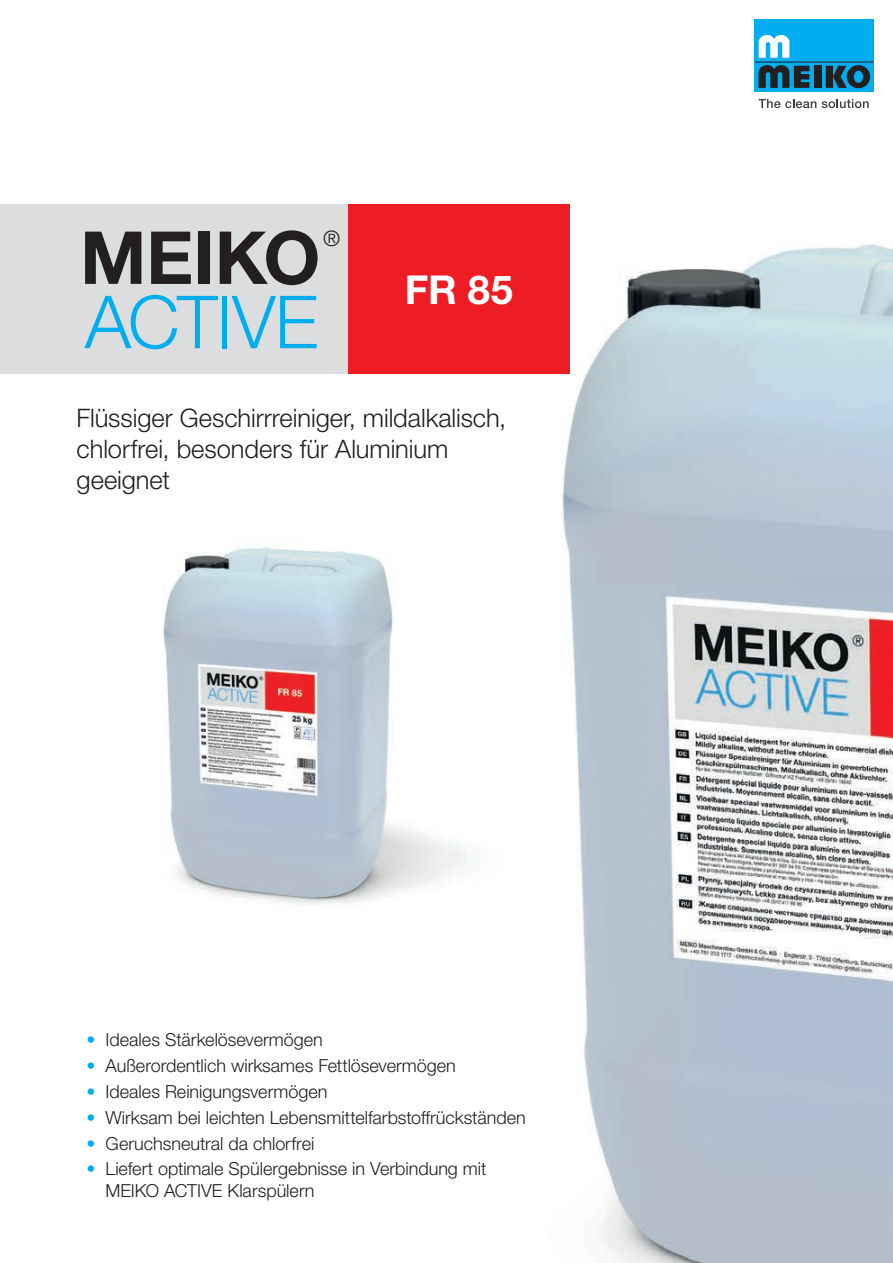
<style>
.page{position:relative;width:893px;height:1263px;background:#fff}
.page>*{position:absolute;margin:0;border:0;box-sizing:border-box;transform-origin:0 0}
.t1{font:300 73.2px/64.2px "Helvetica Neue LTW1 G";letter-spacing:-.015em;color:#00aeef}
.t2{font:300 25.5px/30.6px "Helvetica Neue LTW1 G";letter-spacing:-.005em;color:#231f20}
.t3{font:300 21.3px "Helvetica Neue LTW1 G";color:#231f20}
.t4{font:300 18px/21.6px "Helvetica Neue LTW1 G";color:#231f20}
.s1{font-weight:700;color:#231f20}
.s2{color:#00aeef}
</style>
<div class="page">
<img style="left:247px;top:204px;width:646px;height:1059px">
<img style="left:163px;top:509px;width:346px;height:461px">
<div style="left:755px;top:19px;width:119px;height:73px;background:#00aeef"></div>
<div style="left:814px;top:66px;width:7px;height:22px;background:#231f20"></div>
<svg style="left:826px;top:65px;width:44px;height:23px"></svg>
<hr style="left:755px;top:62px;width:119px;height:1px;background:#231f20">
<svg style="left:759px;top:35px;width:30px;height:23px"></svg>
<svg style="left:759px;top:65px;width:50px;height:23px"></svg>
<svg style="left:759px;top:99px;width:57px;height:9px"></svg>
<svg style="left:822px;top:99px;width:47px;height:9px"></svg>
<div style="left:0;top:205px;width:348px;height:169px;background:#dcdddf"></div>
<div style="left:348px;top:205px;width:221px;height:169px;background:#ee1d23"></div>
<p class="t3" style="left:323px;top:225px;width:19px">®</p>
<h1 class="t1" style="left:80px;top:225px;width:434px"><span class="s1">MEIKO</span> <sub>FR</sub> <sub>85<br></sub>ACTIVE</h1>
<h2 class="t2" style="left:77px;top:403px;width:431px">Flüssiger Geschirrreiniger, mildalkalisch, chlorfrei, besonders für Aluminium geeignet</h2>
<p class="t4" style="left:86px;top:1029px;width:238px"><span class="s2">•</span> Ideales Stärkelösevermögen</p>
<p class="t4" style="left:86px;top:1055px;width:371px"><span class="s2">•</span> Außerordentlich wirksames Fettlösevermögen</p>
<p class="t4" style="left:86px;top:1080px;width:243px"><span class="s2">•</span> Ideales Reinigungsvermögen</p>
<p class="t4" style="left:86px;top:1106px;width:441px"><span class="s2">•</span> Wirksam bei leichten Lebensmittelfarbstoffrückständen</p>
<p class="t4" style="left:86px;top:1132px;width:229px"><span class="s2">•</span> Geruchsneutral da chlorfrei</p>
<p class="t4" style="left:106px;top:1158px;width:382px;text-indent:-19px"><span class="s2">•</span> Liefert optimale Spülergebnisse in Verbindung mit<br>MEIKO ACTIVE Klarspülern</p>
</div>
